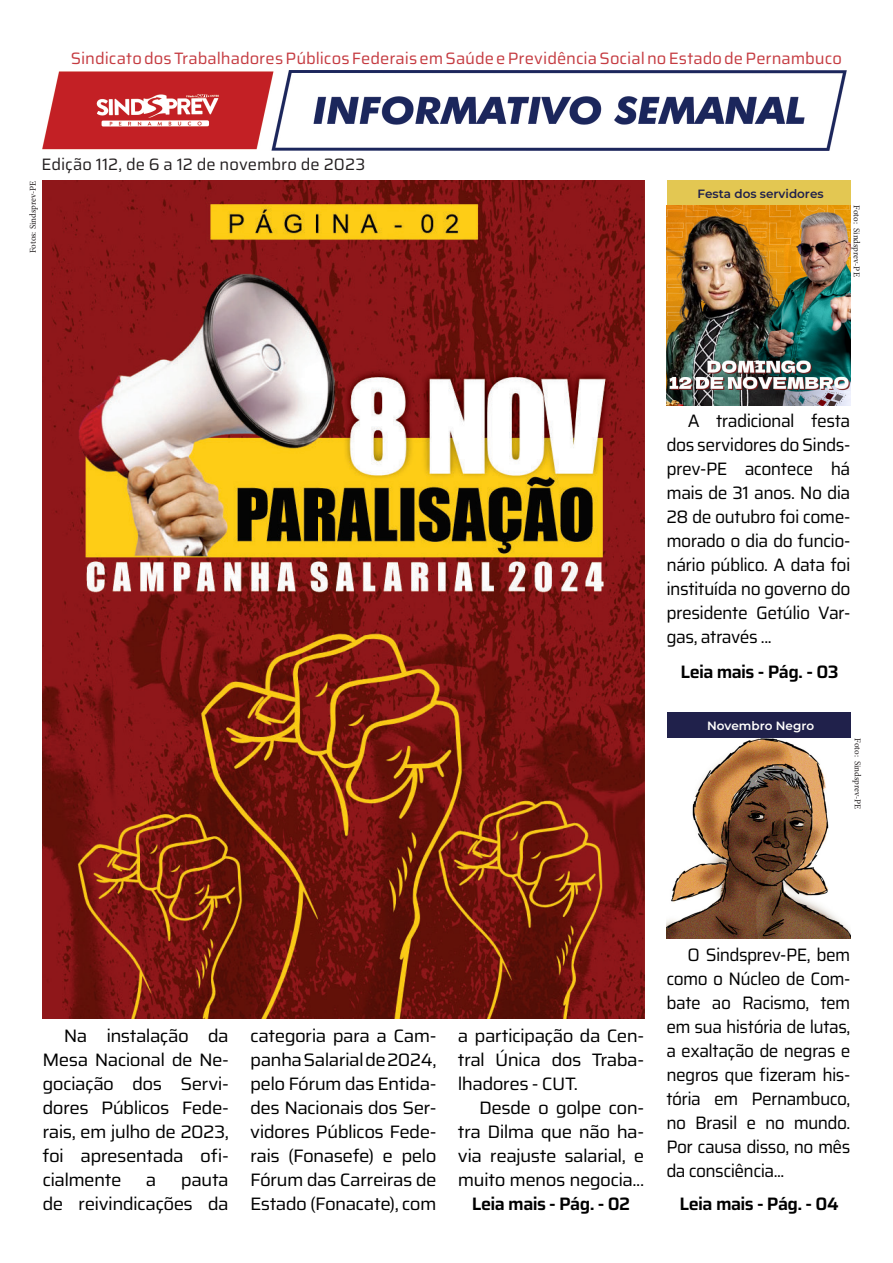
<style>
.page{position:relative;width:893px;height:1263px;background:#fff}
.page>*{position:absolute;margin:0;border:0;box-sizing:border-box;transform-origin:0 0}
.Matéria_-_Texto{font:100 18px/24px "Saira";letter-spacing:-.035em;color:#000;text-align:justify;scale:1.04 1}
.Matéria_-_Texto-2{font:100 18px/24px "Saira";letter-spacing:-.035em;color:#000;text-align:justify}
.Matéria_-_Texto-3{font:100 18px/24px "Saira";letter-spacing:-.035em;color:#000;text-align:justify;scale:.96 1}
.Matéria_-_Texto-4{font:100 16.5px "Saira";color:#c53b41}
.Matéria_-_Texto-5{font:100 16.5px "Saira";letter-spacing:-.005em;color:#231f20}
.Matéria_-_Subtítulo{font:600 12px "Montserrat";color:#20214b}
.Matéria_-_Subtítulo-2{font:600 12px "Montserrat";color:#fffefc}
.t1{font:9px "Minion Pro";letter-spacing:-.005em;color:#231f20}
</style>
<div class="page">
<img style="left:43px;top:70px;width:803px;height:80px">
<img style="left:43px;top:180px;width:601px;height:838px">
<div style="left:666px;top:180px;width:184px;height:26px;background:#e3c752"></div>
<img style="left:666px;top:205px;width:184px;height:200px">
<div style="left:666px;top:712px;width:184px;height:26px;background:#20214b"></div>
<img style="left:666px;top:738px;width:184px;height:200px">
<p class="Matéria_-_Texto-4" style="left:71px;top:45px;width:773px">Sindicato dos Trabalhadores Públicos Federais em Saúde e Previdência Social no Estado de Pernambuco</p>
<p class="Matéria_-_Texto-5" style="left:41px;top:151px;width:325px">Edição 112, de 6 a 12 de novembro de 2023</p>
<p class="t1" style="left:27px;top:253px;width:74px;rotate:-90deg">Fotos: Sindsprev-PE</p>
<p class="Matéria_-_Subtítulo" style="left:697px;top:186px;width:128px">Festa dos servidores</p>
<p class="t1" style="left:863px;top:205px;width:73px;rotate:90deg">Foto: Sindsprev-PE</p>
<p class="Matéria_-_Texto-2" style="left:666px;top:408px;width:185px;text-indent:21px">A tradicional festa dos servidores do Sinds&shy;prev-PE acontece há mais de 31 anos. No dia 28 de outubro foi come&shy;morado o dia do funcio&shy;nário público. A data foi instituída no governo do presidente Getúlio Var&shy;gas, através ...</p>
<p class="Matéria_-_Texto-2" style="left:680px;top:659px;width:160px">Leia mais - Pág. - 03</p>
<p class="Matéria_-_Subtítulo-2" style="left:707px;top:717px;width:109px">Novembro Negro</p>
<p class="t1" style="left:864px;top:738px;width:73px;rotate:90deg">Foto: Sindsprev-PE</p>
<p class="Matéria_-_Texto" style="left:43px;top:1023px;width:181px;text-indent:21px">Na instalação da Mesa Nacional de Ne&shy;gociação dos Servi&shy;dores Públicos Fede&shy;rais, em julho de 2023, foi apresentada ofi&shy;cialmente</p>
<p class="Matéria_-_Texto" style="left:43px;top:1167px;width:181px;text-align:right">pauta<br>de reivindicações da</p>
<p class="Matéria_-_Texto" style="left:146px;top:1167px;width:12px">a</p>
<p class="Matéria_-_Texto" style="left:250px;top:1023px;width:181px">categoria para a Cam&shy;panha Salarial de 2024, pelo Fórum das Entida&shy;des Nacionais dos Ser&shy;vidores Públicos Fede&shy;rais (Fonasefe) e pelo Fórum das Carreiras de Estado (Fonacate), com</p>
<p class="Matéria_-_Texto" style="left:458px;top:1023px;width:181px">a participação da Cen&shy;tral Única dos Traba&shy;lhadores - CUT.</p>
<p class="Matéria_-_Texto" style="left:479px;top:1095px;width:160px">Desde o golpe con-</p>
<p class="Matéria_-_Texto" style="left:458px;top:1119px;width:181px">tra Dilma que não ha-</p>
<p class="Matéria_-_Texto" style="left:458px;top:1143px;width:181px">via reajuste salarial, e</p>
<p class="Matéria_-_Texto" style="left:458px;top:1167px;width:181px">muito menos negocia...</p>
<p class="Matéria_-_Texto-2" style="left:472px;top:1191px;width:160px">Leia mais - Pág. - 02</p>
<p class="Matéria_-_Texto-3" style="left:666px;top:942px;width:193px;text-indent:21px">O Sindsprev-PE, bem como o Núcleo de Com&shy;bate ao Racismo, tem em sua história de lutas, a exaltação de negras e negros que fizeram his&shy;tória em Pernambuco, no Brasil e no mundo.<br>Por causa disso, no mês da consciência...</p>
<p class="Matéria_-_Texto-2" style="left:679px;top:1191px;width:161px">Leia mais - Pág. - 04</p>
</div>
